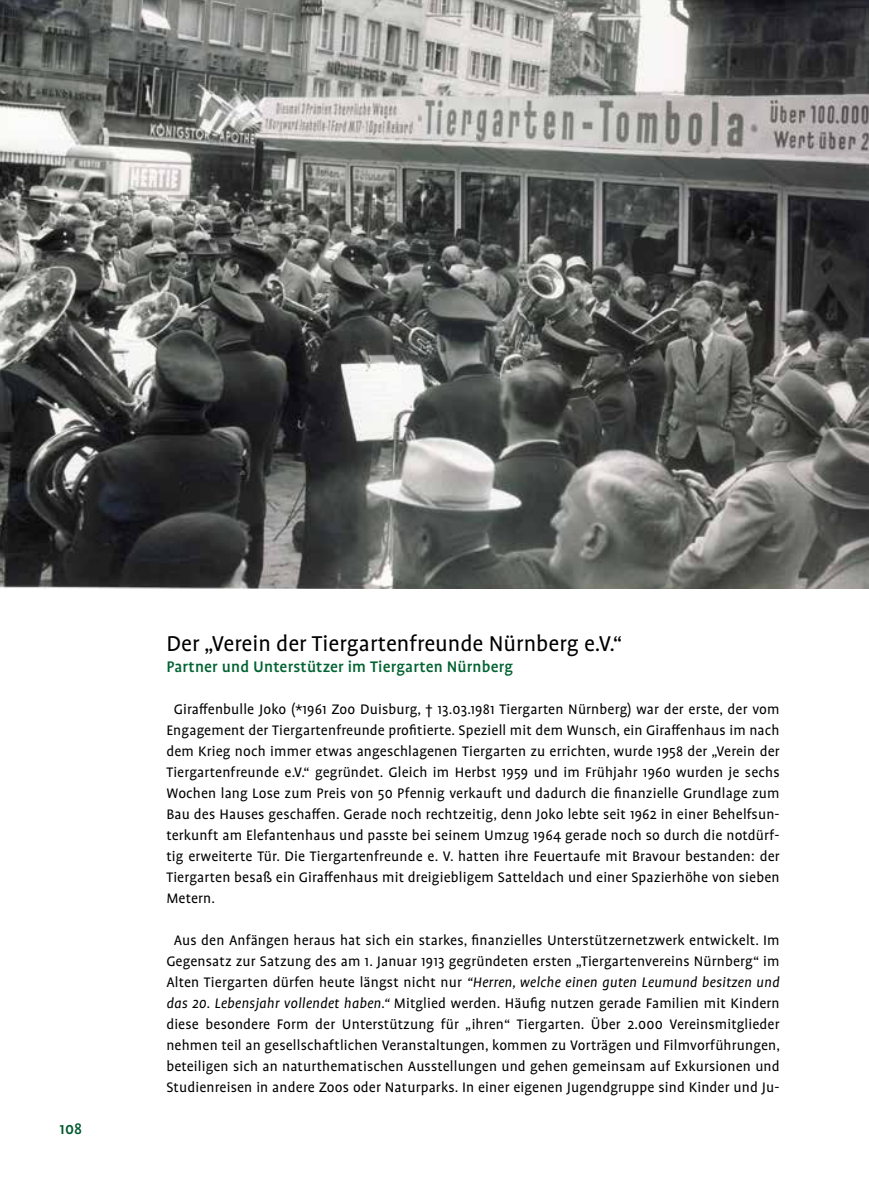
<style>
.page{position:relative;width:869px;height:1191px;background:#fff}
.page>*{position:absolute;margin:0;border:0;box-sizing:border-box;transform-origin:0 0}
.t1{font:24.5px "Profile OT";color:#000}
.t2{font:500 17.5px "Profile OT";letter-spacing:.01em;color:#006331}
.t3{font:500 17.5px "Profile OT";color:#00592f}
.t4{font:15.75px/21px "Profile OT";letter-spacing:.01em;color:#000;text-align:justify}
.s1{font-style:italic}
</style>
<div class="page">
<img style="left:0;top:0;width:868px;height:588px">
<p class="t3" style="left:60px;top:1120px;width:24px">108</p>
<h1 class="t1" style="left:166px;top:631px;width:457px">Der „Verein der Tiergartenfreunde Nürnberg e.V.“</h1>
<p class="t2" style="left:166px;top:658px;width:348px">Partner und Unterstützer im Tiergarten Nürnberg</p>
<p class="t4" style="left:166px;top:700px;width:614px;text-indent:7px">Giraffenbulle Joko (*1961 Zoo Duisburg, † 13.03.1981 Tiergarten Nürnberg) war der erste, der vom Engagement der Tiergartenfreunde profitierte. Speziell mit dem Wunsch, ein Giraffenhaus im nach dem Krieg noch immer etwas angeschlagenen Tiergarten zu errichten, wurde 1958 der „Verein der Tiergartenfreunde e.V.“ gegründet. Gleich im Herbst 1959 und im Frühjahr 1960 wurden je sechs Wochen lang Lose zum Preis von 50 Pfennig verkauft und dadurch die finanzielle Grundlage zum Bau des Hauses geschaffen. Gerade noch rechtzeitig, denn Joko lebte seit 1962 in einer Behelfsun&shy;terkunft am Elefantenhaus und passte bei seinem Umzug 1964 gerade noch so durch die notdürf&shy;tig erweiterte Tür. Die Tiergartenfreunde e. V. hatten ihre Feuertaufe mit Bravour bestanden: der Tiergarten besaß ein Giraffenhaus mit dreigiebligem Satteldach und einer Spazierhöhe von sieben Metern.</p>
<p class="t4" style="left:166px;top:931px;width:615px;text-align:center">Aus den Anfängen heraus hat sich ein starkes, finanzielles Unterstützernetzwerk entwickelt. Im Gegensatz zur Satzung des am 1. Januar 1913 gegründeten ersten „Tiergartenvereins Nürnberg“ im Alten Tiergarten dürfen heute längst nicht nur <span class="s1">“Herren, welche einen guten Leumund besitzen und das 20. Lebensjahr vollendet haben.“</span> Mitglied werden. Häufig nutzen gerade Familien mit Kindern diese besondere Form der Unterstützung für „ihren“ Tiergarten. Über 2.000 Vereinsmitglieder nehmen teil an gesellschaftlichen Veranstaltungen, kommen zu Vorträgen und Filmvorführungen, beteiligen sich an naturthematischen Ausstellungen und gehen gemeinsam auf Exkursionen und Studienreisen in andere Zoos oder Naturparks. In einer eigenen Jugendgruppe sind Kinder und Ju-</p>
</div>
